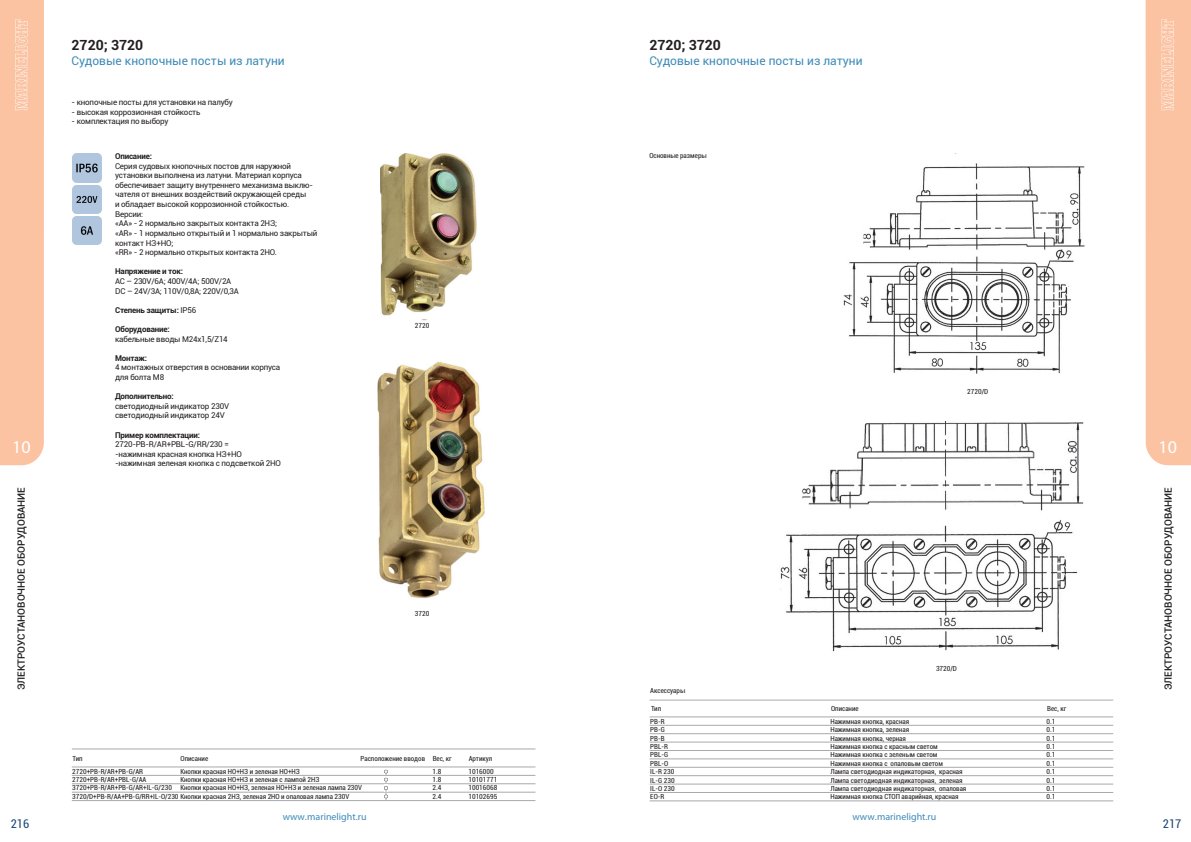
<style>
.page{position:relative;width:1191px;height:842px;background:#fff}
.page>*{position:absolute;margin:0;border:0;box-sizing:border-box;transform-origin:0 0}
.t1{font:18px "Myriad Pro";color:#fff}
.t2{font:700 14px "Roboto";color:#231f20}
.t3{font:12px "Roboto";color:#3f8bb8}
.t4{font:condensed 12px "Roboto";color:#204c77}
.t5{font:500 10px "Roboto";color:#231f20}
.t6{font:10px "Myriad Pro";color:#3f8bb8}
.t7{font:8px/9.6px "Roboto";letter-spacing:-.025em;color:#231f20}
.t8{font:700 8px "Roboto";letter-spacing:-.025em;color:#231f20}
.t9{font:condensed 7px "Roboto";color:#231f20}
.s1{font-weight:400}
</style>
<div class="page">
<div style="left:0;top:0;width:44px;height:465px;background:#fbc3a2"></div>
<div style="left:1145px;top:0;width:46px;height:465px;background:#fbc3a2"></div>
<hr style="left:72px;top:767px;width:463px;height:1px;background:#a8a9ad">
<hr style="left:72px;top:749px;width:463px;height:1px;background:#a8a9ad">
<hr style="left:72px;top:800px;width:463px;height:1px;background:#a8a9ad">
<hr style="left:72px;top:783px;width:463px;height:1px;background:#a8a9ad">
<hr style="left:72px;top:792px;width:463px;height:1px;background:#a8a9ad">
<hr style="left:72px;top:775px;width:463px;height:1px;background:#a8a9ad">
<img style="left:381px;top:153px;width:96px;height:168px">
<img style="left:377px;top:361px;width:108px;height:238px">
<img style="left:73px;top:154px;width:28px;height:28px">
<img style="left:73px;top:185px;width:28px;height:28px">
<img style="left:73px;top:216px;width:28px;height:29px">
<svg style="left:385px;top:769px;width:3px;height:31px"></svg>
<hr style="left:649px;top:700px;width:464px;height:1px;background:#a8a9ad">
<hr style="left:649px;top:733px;width:464px;height:1px;background:#a8a9ad">
<hr style="left:649px;top:717px;width:464px;height:1px;background:#a8a9ad">
<hr style="left:649px;top:742px;width:464px;height:1px;background:#a8a9ad">
<hr style="left:649px;top:775px;width:464px;height:1px;background:#a8a9ad">
<hr style="left:649px;top:750px;width:464px;height:1px;background:#a8a9ad">
<hr style="left:649px;top:784px;width:464px;height:1px;background:#a8a9ad">
<hr style="left:649px;top:759px;width:464px;height:1px;background:#a8a9ad">
<hr style="left:649px;top:792px;width:464px;height:1px;background:#a8a9ad">
<hr style="left:649px;top:767px;width:464px;height:1px;background:#a8a9ad">
<hr style="left:649px;top:801px;width:464px;height:1px;background:#a8a9ad">
<hr style="left:649px;top:725px;width:464px;height:1px;background:#a8a9ad">
<img style="left:843px;top:153px;width:242px;height:221px">
<img style="left:780px;top:422px;width:304px;height:230px">
<h2 class="t2" style="left:72px;top:35px;width:73px">2720; 3720</h2>
<h3 class="t3" style="left:72px;top:52px;width:215px">Судовые кнопочные посты из латуни</h3>
<p class="t7" style="left:72px;top:97px;width:163px">- кнопочные посты для установки на палубу</p>
<p class="t7" style="left:72px;top:107px;width:130px">- высокая коррозионная стойкость</p>
<p class="t7" style="left:72px;top:116px;width:99px">- комплектация по выбору</p>
<h2 class="t2" style="left:649px;top:35px;width:73px">2720; 3720</h2>
<h3 class="t3" style="left:649px;top:52px;width:215px">Судовые кнопочные посты из латуни</h3>
<p class="t9" style="left:649px;top:151px;width:58px">Основные размеры</p>
<p class="t8" style="left:115px;top:151px;width:38px">Описание:</p>
<p class="t7" style="left:115px;top:161px;width:204px">Серия судовых кнопочных постов для наружной установки выполнена из латуни. Материал корпуса обеспечивает защиту внутреннего механизма выклю&shy;чателя от внешних воздействий окружающей среды<br>и обладает высокой коррозионной стойкостью.<br>Версии:<br>«АА» - 2 нормально закрытых контакта 2НЗ;<br>«AR» - 1 нормально открытый и 1 нормально закрытый контакт НЗ+НО;<br>«RR» - 2 нормально открытых контакта 2НО.</p>
<p class="t8" style="left:115px;top:266px;width:70px">Напряжение и ток:</p>
<p class="t7" style="left:115px;top:276px;width:125px">АС – 230V/6A; 400V/4A; 500V/2A<br>DC – 24V/3A; 110V/0,8A; 220V/0,3A</p>
<p class="t8" style="left:115px;top:304px;width:83px">Степень защиты: <span class="s1">IP56</span></p>
<p class="t8" style="left:115px;top:323px;width:56px">Оборудование:</p>
<p class="t7" style="left:115px;top:334px;width:114px">кабельные вводы М24х1,5/Z14</p>
<p class="t8" style="left:115px;top:352px;width:33px">Монтаж:</p>
<p class="t7" style="left:115px;top:362px;width:167px">4 монтажных отверстия в основании корпуса для болта М8</p>
<p class="t8" style="left:115px;top:391px;width:60px">Дополнительно:</p>
<p class="t7" style="left:115px;top:401px;width:115px">светодиодный индикатор 230V светодиодный индикатор 24V</p>
<p class="t8" style="left:115px;top:429px;width:87px">Пример комплектации:</p>
<p class="t7" style="left:115px;top:439px;width:167px">2720-PB-R/AR+PBL-G/RR/230 =<br>-нажимная красная кнопка НЗ+НО -нажимная зеленая кнопка с подсветкой 2НО</p>
<p class="t9" style="left:415px;top:321px;width:16px">2720</p>
<p class="t9" style="left:967px;top:387px;width:23px">2720/D</p>
<h1 class="t1" style="left:12px;top:436px;width:20px">10</h1>
<h1 class="t1" style="left:1158px;top:436px;width:20px">10</h1>
<h3 class="t5" style="left:14px;top:690px;width:205px;rotate:-90deg">ЭЛЕКТРОУСТАНОВОЧНОЕ ОБОРУДОВАНИЕ</h3>
<h3 class="t5" style="left:1161px;top:690px;width:205px;rotate:-90deg">ЭЛЕКТРОУСТАНОВОЧНОЕ ОБОРУДОВАНИЕ</h3>
<p class="t9" style="left:415px;top:609px;width:16px">3720</p>
<p class="t9" style="left:936px;top:663px;width:23px">3720/D</p>
<p class="t9" style="left:650px;top:686px;width:36px">Аксессуары</p>
<p class="t9" style="left:73px;top:753px;width:12px">Тип</p>
<p class="t9" style="left:181px;top:753px;width:29px">Описание</p>
<p class="t9" style="left:361px;top:753px;width:93px">Расположение вводов Вес, кг</p>
<p class="t9" style="left:469px;top:753px;width:25px">Артикул</p>
<p class="t9" style="left:72px;top:766px;width:72px">2720+PB-R/AR+PB-G/AR</p>
<p class="t9" style="left:180px;top:766px;width:121px">Кнопки красная НО+НЗ и зеленая НО+НЗ</p>
<p class="t9" style="left:432px;top:766px;width:10px">1.8</p>
<p class="t9" style="left:468px;top:766px;width:27px">1016000</p>
<p class="t9" style="left:72px;top:774px;width:76px">2720+PB-R/AR+PBL-G/AA</p>
<p class="t9" style="left:180px;top:774px;width:141px">Кнопки красная НО+НЗ и зеленая с лампой 2НЗ</p>
<p class="t9" style="left:432px;top:774px;width:10px">1.8</p>
<p class="t9" style="left:468px;top:774px;width:30px">10101771</p>
<p class="t9" style="left:72px;top:783px;width:291px">3720+PB-R/AR+PB-G/AR+IL-G/230 Кнопки красная НО+НЗ, зеленая НО+НЗ и зеленая лампа 230V</p>
<p class="t9" style="left:432px;top:783px;width:10px">2.4</p>
<p class="t9" style="left:468px;top:783px;width:30px">10016068</p>
<p class="t9" style="left:72px;top:791px;width:278px">3720/D+PB-R/AA+PB-G/RR+IL-O/230 Кнопки красная 2НЗ, зеленая 2НО и опаловая лампа 230V</p>
<p class="t9" style="left:432px;top:791px;width:10px">2.4</p>
<p class="t9" style="left:468px;top:791px;width:30px">10102695</p>
<p class="t9" style="left:651px;top:704px;width:12px">Тип</p>
<p class="t9" style="left:831px;top:704px;width:29px">Описание</p>
<p class="t9" style="left:1047px;top:704px;width:21px">Вес, кг</p>
<p class="t9" style="left:650px;top:716px;width:16px">PB-R</p>
<p class="t9" style="left:830px;top:716px;width:80px">Нажимная кнопка, красная</p>
<p class="t9" style="left:1046px;top:716px;width:10px">0.1</p>
<p class="t9" style="left:650px;top:725px;width:16px">PB-G</p>
<p class="t9" style="left:830px;top:725px;width:80px">Нажимная кнопка, зеленая</p>
<p class="t9" style="left:1046px;top:725px;width:10px">0.1</p>
<p class="t9" style="left:650px;top:733px;width:16px">PB-B</p>
<p class="t9" style="left:830px;top:733px;width:77px">Нажимная кнопка, черная</p>
<p class="t9" style="left:1046px;top:733px;width:10px">0.1</p>
<p class="t9" style="left:650px;top:742px;width:19px">PBL-R</p>
<p class="t9" style="left:830px;top:742px;width:109px">Нажимная кнопка с красным светом</p>
<p class="t9" style="left:1046px;top:742px;width:10px">0.1</p>
<p class="t9" style="left:650px;top:750px;width:19px">PBL-G</p>
<p class="t9" style="left:830px;top:750px;width:109px">Нажимная кнопка с зеленым светом</p>
<p class="t9" style="left:1046px;top:750px;width:10px">0.1</p>
<p class="t9" style="left:650px;top:758px;width:19px">PBL-O</p>
<p class="t9" style="left:830px;top:758px;width:114px">Нажимная кнопка с опаловым светом</p>
<p class="t9" style="left:1046px;top:758px;width:10px">0.1</p>
<p class="t9" style="left:650px;top:767px;width:26px">IL-R 230</p>
<p class="t9" style="left:830px;top:767px;width:134px">Лампа светодиодная индикаторная, красная</p>
<p class="t9" style="left:1046px;top:767px;width:10px">0.1</p>
<p class="t9" style="left:650px;top:775px;width:26px">IL-G 230</p>
<p class="t9" style="left:830px;top:775px;width:134px">Лампа светодиодная индикаторная, зеленая</p>
<p class="t9" style="left:1046px;top:775px;width:10px">0.1</p>
<p class="t9" style="left:650px;top:784px;width:26px">IL-O 230</p>
<p class="t9" style="left:830px;top:784px;width:137px">Лампа светодиодная индикаторная, опаловая</p>
<p class="t9" style="left:1046px;top:784px;width:10px">0.1</p>
<p class="t9" style="left:650px;top:792px;width:16px">EO-R</p>
<p class="t9" style="left:830px;top:792px;width:130px">Нажимная кнопка СТОП аварийная, красная</p>
<p class="t9" style="left:1046px;top:792px;width:10px">0.1</p>
<h3 class="t6" style="left:283px;top:811px;width:85px">www.marinelight.ru</h3>
<h3 class="t6" style="left:852px;top:811px;width:85px">www.marinelight.ru</h3>
<h3 class="t4" style="left:11px;top:815px;width:20px">216</h3>
<h3 class="t4" style="left:1162px;top:815px;width:20px">217</h3>
</div>
